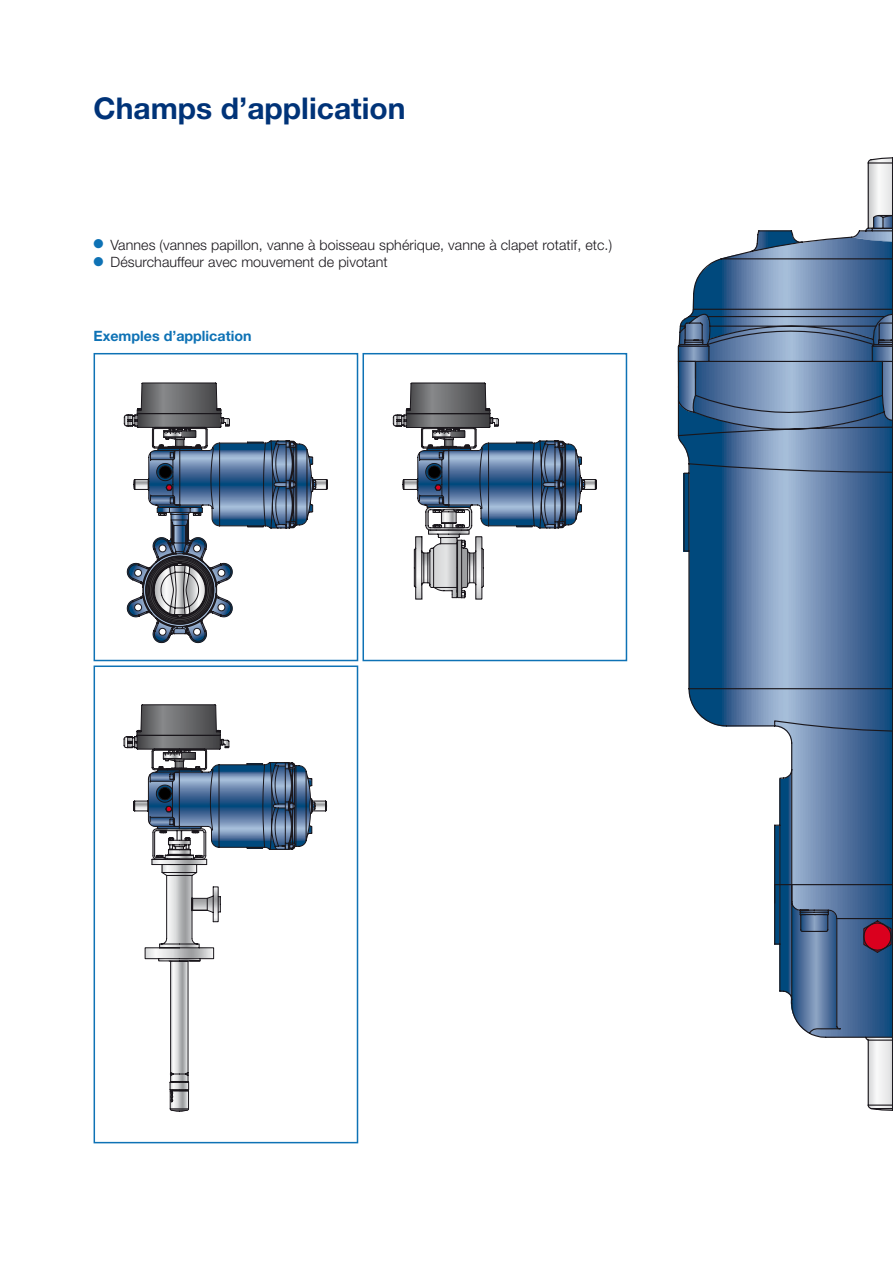
<style>
.page{position:relative;width:893px;height:1263px;background:#fff}
.page>*{position:absolute;margin:0;border:0;box-sizing:border-box;transform-origin:0 0}
.t1{font:700 30px "Helvetica Neue";color:#003378}
.t2{font:300 14.25px "Helvetica Neue";letter-spacing:.005em;color:#1a171c}
.t3{font:700 14.25px "Helvetica Neue";color:#0e72b5}
.s1{color:#0e72b5}
</style>
<div class="page">
<svg style="left:774px;top:904px;width:119px;height:207px"></svg>
<svg style="left:677px;top:157px;width:216px;height:747px"></svg>
<svg style="left:124px;top:383px;width:204px;height:260px"></svg>
<div style="left:94px;top:353px;width:264px;height:308px;border:2px solid #0e72b5"></div>
<svg style="left:393px;top:383px;width:204px;height:216px"></svg>
<div style="left:362px;top:353px;width:265px;height:308px;border:2px solid #0e72b5"></div>
<svg style="left:123px;top:704px;width:204px;height:408px"></svg>
<div style="left:94px;top:665px;width:264px;height:478px;border:2px solid #0e72b5"></div>
<h1 class="t1" style="left:94px;top:90px;width:314px">Champs d’application</h1>
<p class="t2" style="left:94px;top:236px;width:520px"><span class="s1">●</span> Vannes (vannes papillon, vanne à boisseau sphérique, vanne à clapet rotatif, etc.)</p>
<p class="t2" style="left:94px;top:253px;width:296px"><span class="s1">●</span> Désurchauffeur avec mouvement de pivotant</p>
<p class="t3" style="left:94px;top:327px;width:159px">Exemples d’application</p>
</div>
